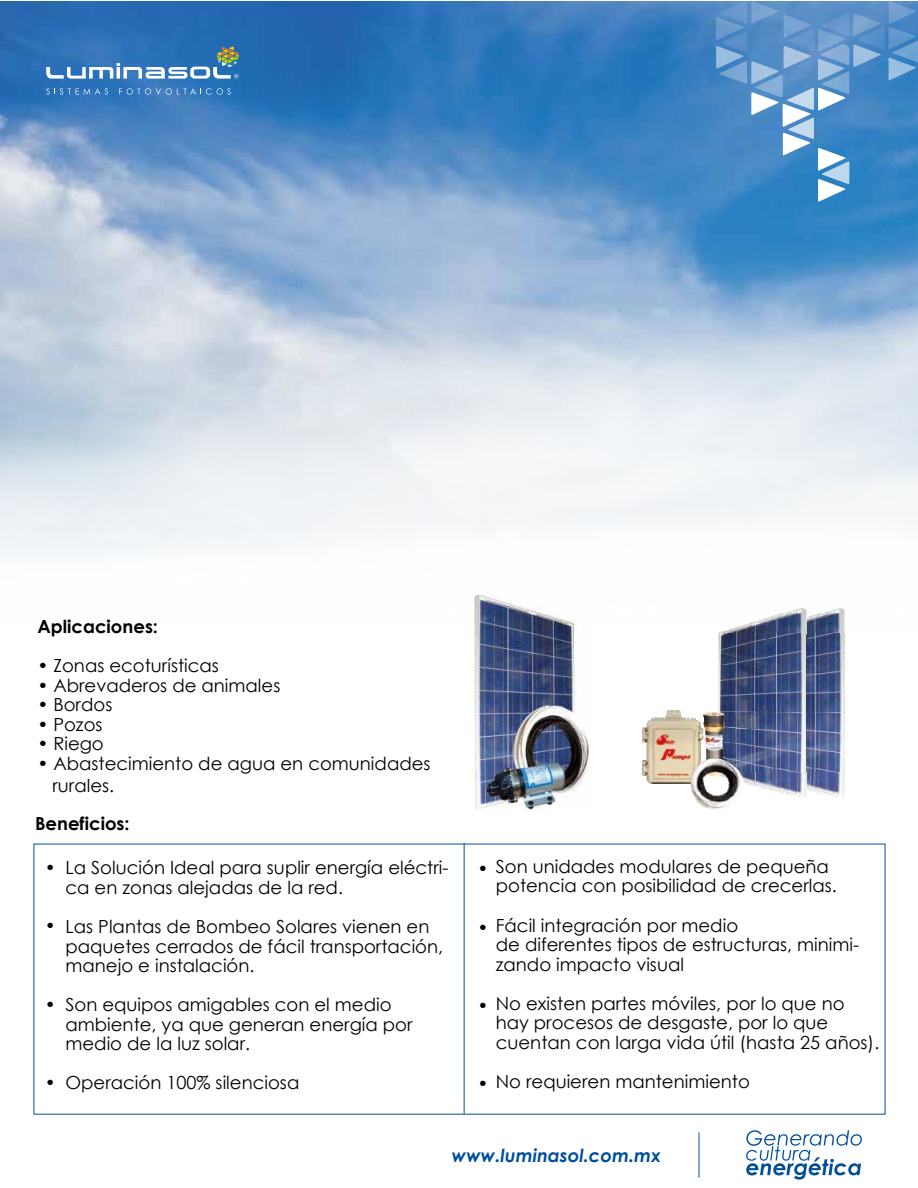
<style>
.page{position:relative;width:918px;height:1188px;background:#fff}
.page>*{position:absolute;margin:0;border:0;box-sizing:border-box;transform-origin:0 0}
.t1{font:18px/19.5px "Century Gothic";color:#000}
.t2{font:700 18px "Century Gothic";color:#000}
.t3{font:italic 700 18px "Century Gothic";color:#004f99}
</style>
<div class="page">
<img style="left:0;top:1px;width:918px;height:1177px">
<hr style="left:699px;top:1132px;width:1px;height:46px;background:#004f99">
<svg style="left:716px;top:1px;width:202px;height:201px;background:#5995ca"></svg>
<svg style="left:746px;top:1130px;width:116px;height:50px"></svg>
<svg style="left:46px;top:46px;width:193px;height:33px;background:#548bbf"></svg>
<svg style="left:46px;top:88px;width:62px;height:7px"></svg>
<svg style="left:119px;top:88px;width:112px;height:7px"></svg>
<hr style="left:464px;top:843px;width:1px;height:271px;background:#004f99">
<img style="left:806px;top:607px;width:39px;height:29px">
<img style="left:806px;top:633px;width:38px;height:80px">
<img style="left:806px;top:713px;width:38px;height:16px">
<img style="left:806px;top:729px;width:38px;height:41px">
<img style="left:806px;top:739px;width:38px;height:1px">
<img style="left:806px;top:770px;width:39px;height:28px">
<img style="left:717px;top:607px;width:89px;height:29px">
<img style="left:719px;top:633px;width:87px;height:80px">
<img style="left:704px;top:713px;width:102px;height:16px">
<img style="left:706px;top:729px;width:100px;height:41px">
<img style="left:710px;top:739px;width:96px;height:1px">
<img style="left:745px;top:770px;width:61px;height:28px">
<img style="left:640px;top:709px;width:64px;height:76px">
<img style="left:690px;top:758px;width:55px;height:53px">
<img style="left:475px;top:594px;width:114px;height:216px">
<p class="t2" style="left:37px;top:613px;width:122px">Aplicaciones:</p>
<p class="t1" style="left:37px;top:656px;width:183px">• Zonas ecoturísticas</p>
<p class="t1" style="left:37px;top:675px;width:245px">• Abrevaderos de animales</p>
<p class="t1" style="left:37px;top:695px;width:77px">• Bordos</p>
<p class="t1" style="left:37px;top:714px;width:67px">• Pozos</p>
<p class="t1" style="left:37px;top:734px;width:68px">• Riego</p>
<p class="t1" style="left:52px;top:752px;width:380px;line-height:21.6px;text-indent:-15px">• Abastecimiento de agua en comunidades rurales.</p>
<p class="t2" style="left:35px;top:809px;width:96px">Beneficios:</p>
<p class="t1" style="left:45px;top:857px;width:12px">•</p>
<p class="t1" style="left:66px;top:858px;width:384px">La Solución Ideal para suplir energía eléctri&shy;ca en zonas alejadas de la red.</p>
<p class="t1" style="left:66px;top:917px;width:379px">Las Plantas de Bombeo Solares vienen en paquetes cerrados de fácil transportación, manejo e instalación.</p>
<p class="t1" style="left:66px;top:995px;width:349px">Son equipos amigables con el medio ambiente, ya que generan energía por medio de la luz solar.</p>
<p class="t1" style="left:66px;top:1073px;width:235px">Operación 100% silenciosa</p>
<p class="t1" style="left:45px;top:916px;width:12px">•</p>
<p class="t1" style="left:45px;top:994px;width:12px">•</p>
<p class="t1" style="left:45px;top:1072px;width:12px">•</p>
<p class="t1" style="left:477px;top:859px;width:12px">•</p>
<p class="t1" style="left:477px;top:917px;width:12px">•</p>
<p class="t1" style="left:477px;top:996px;width:12px">•</p>
<p class="t1" style="left:477px;top:1074px;width:12px">•</p>
<p class="t1" style="left:496px;top:856px;width:343px">Son unidades modulares de pequeña potencia con posibilidad de crecerlas.</p>
<p class="t1" style="left:496px;top:915px;width:365px">Fácil integración por medio<br>de diferentes tipos de estructuras, minimi&shy;zando impacto visual</p>
<p class="t1" style="left:496px;top:993px;width:385px">No existen partes móviles, por lo que no hay procesos de desgaste, por lo que cuentan con larga vida útil (hasta 25 años).</p>
<p class="t1" style="left:496px;top:1071px;width:256px">No requieren mantenimiento</p>
<p class="t3" style="left:452px;top:1142px;width:211px">www.luminasol.com.mx</p>
</div>
